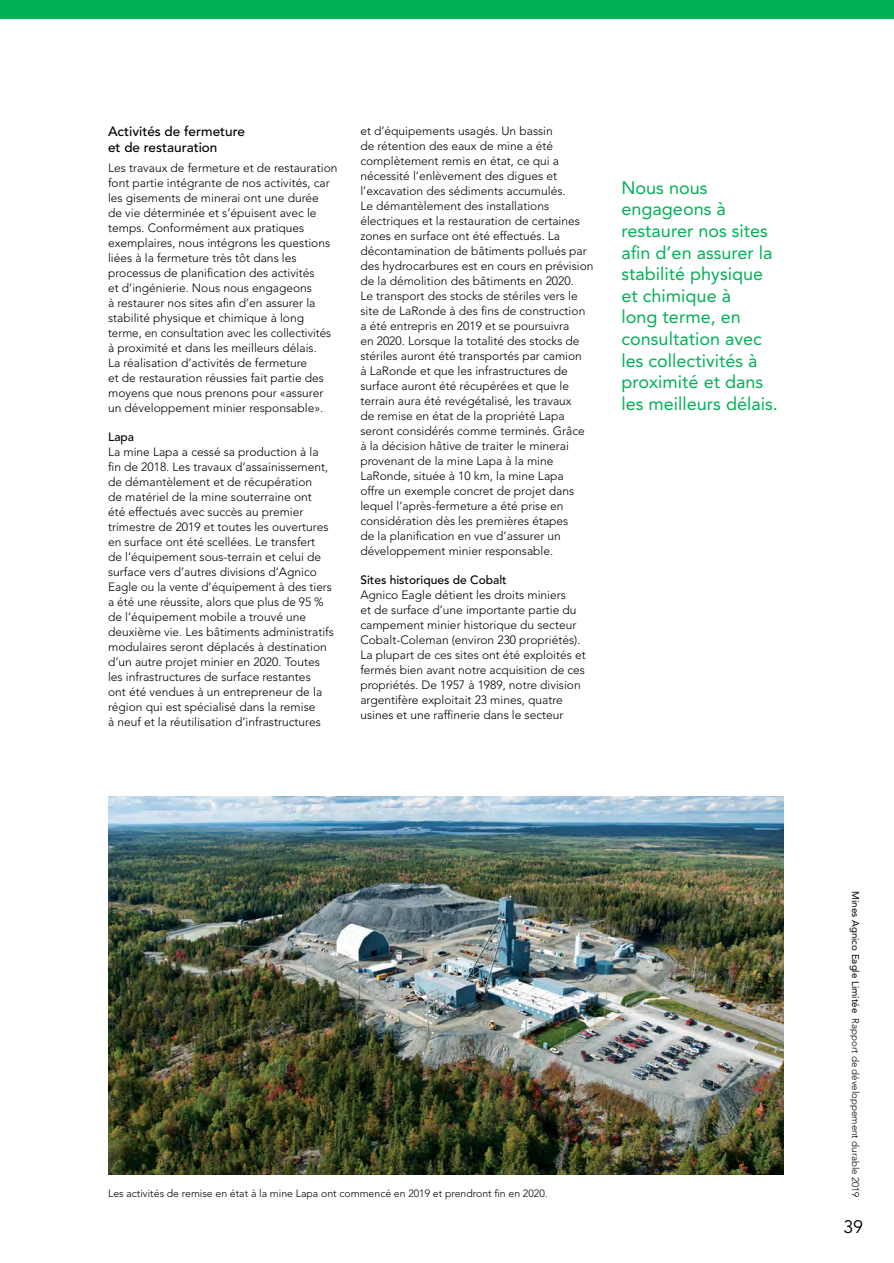
<style>
.page{position:relative;width:894px;height:1263px;background:#fff}
.page>*{position:absolute;margin:0;border:0;box-sizing:border-box;transform-origin:0 0}
.t1{font:18px/21.6px "Avenir LT Std";color:#00b156}
.t2{font:18px "Avenir LT Std";color:#000}
.Subhead_L1_-_Medium{font:500 13.5px/16.2px "Avenir LT Std";color:#000}
.Body_FR_-_Light_8_10{font:300 12px/15px "Avenir LT Std";color:#000}
.Subhead_L2_-_Medium{font:500 12px "Avenir LT Std";color:#000}
.Mouse_Type_-_Book_6{font:300 10.5px "Avenir LT Std";color:#000}
.t3{font:300 9.75px "Avenir LT Std";color:#000}
.s1{font-weight:400}
</style>
<div class="page">
<div style="left:0;top:0;width:893px;height:18px;background:#00b156"></div>
<img style="left:108px;top:796px;width:675px;height:378px">
<p class="Subhead_L1_-_Medium" style="left:108px;top:124px;width:138px">Activités de fermeture et de restauration</p>
<p class="Body_FR_-_Light_8_10" style="left:108px;top:160px;width:231px">Les travaux de fermeture et de restauration font partie intégrante de nos activités, car les gisements de minerai ont une durée<br>de vie déterminée et s’épuisent avec le temps. Conformément aux pratiques exemplaires, nous intégrons les questions liées à la fermeture très tôt dans les processus de planification des activités<br>et d’ingénierie. Nous nous engageons<br>à restaurer nos sites afin d’en assurer la stabilité physique et chimique à long terme, en consultation avec les collectivités à proximité et dans les meilleurs délais.<br>La réalisation d’activités de fermeture<br>et de restauration réussies fait partie des moyens que nous prenons pour «assurer un développement minier responsable».</p>
<p class="Subhead_L2_-_Medium" style="left:108px;top:429px;width:28px">Lapa</p>
<p class="Body_FR_-_Light_8_10" style="left:108px;top:444px;width:227px">La mine Lapa a cessé sa production à la fin de 2018. Les travaux d’assainissement, de démantèlement et de récupération<br>de matériel de la mine souterraine ont<br>été effectués avec succès au premier trimestre de 2019 et toutes les ouvertures en surface ont été scellées. Le transfert<br>de l’équipement sous-terrain et celui de surface vers d’autres divisions d’Agnico Eagle ou la vente d’équipement à des tiers a été une réussite, alors que plus de 95 % de l’équipement mobile a trouvé une deuxième vie. Les bâtiments administratifs modulaires seront déplacés à destination d’un autre projet minier en 2020. Toutes les infrastructures de surface restantes<br>ont été vendues à un entrepreneur de la région qui est spécialisé dans la remise<br>à neuf et la réutilisation d’infrastructures</p>
<p class="Body_FR_-_Light_8_10" style="left:360px;top:123px;width:235px">et d’équipements usagés. Un bassin<br>de rétention des eaux de mine a été complètement remis en état, ce qui a nécessité l’enlèvement des digues et l’excavation des sédiments accumulés.<br>Le démantèlement des installations électriques et la restauration de certaines zones en surface ont été effectués. La décontamination de bâtiments pollués par des hydrocarbures est en cours en prévision de la démolition des bâtiments en 2020.<br>Le transport des stocks de stériles vers le site de LaRonde à des fins de construction a été entrepris en 2019 et se poursuivra<br>en 2020. Lorsque la totalité des stocks de stériles auront été transportés par camion<br>à LaRonde et que les infrastructures de surface auront été récupérées et que le terrain aura été revégétalisé, les travaux<br>de remise en état de la propriété Lapa seront considérés comme terminés. Grâce à la décision hâtive de traiter le minerai provenant de la mine Lapa à la mine LaRonde, située à 10 km, la mine Lapa<br>offre un exemple concret de projet dans lequel l’après-fermeture a été prise en considération dès les premières étapes<br>de la planification en vue d’assurer un développement minier responsable.</p>
<p class="Subhead_L2_-_Medium" style="left:360px;top:572px;width:148px">Sites historiques de Cobalt</p>
<p class="Body_FR_-_Light_8_10" style="left:360px;top:587px;width:227px">Agnico Eagle détient les droits miniers<br>et de surface d’une importante partie du campement minier historique du secteur Cobalt-Coleman (environ 230 propriétés).<br>La plupart de ces sites ont été exploités et fermés bien avant notre acquisition de ces propriétés. De 1957 à 1989, notre division argentifère exploitait 23 mines, quatre usines et une raffinerie dans le secteur</p>
<p class="t1" style="left:621px;top:177px;width:157px">Nous nous engageons à restaurer nos sites afin d’en assurer la stabilité physique et chimique à<br>long terme, en consultation avec les collectivités à proximité et dans les meilleurs délais.</p>
<p class="Mouse_Type_-_Book_6" style="left:108px;top:1187px;width:441px">Les activités de remise en état à la mine Lapa ont commencé en 2019 et prendront fin en 2020.</p>
<p class="t3" style="left:860px;top:891px;width:308px;rotate:90deg"><span class="s1">Mines Agnico Eagle Limitée</span> Rapport de développement durable 2019</p>
<h1 class="t2" style="left:843px;top:1216px;width:21px">39</h1>
</div>
